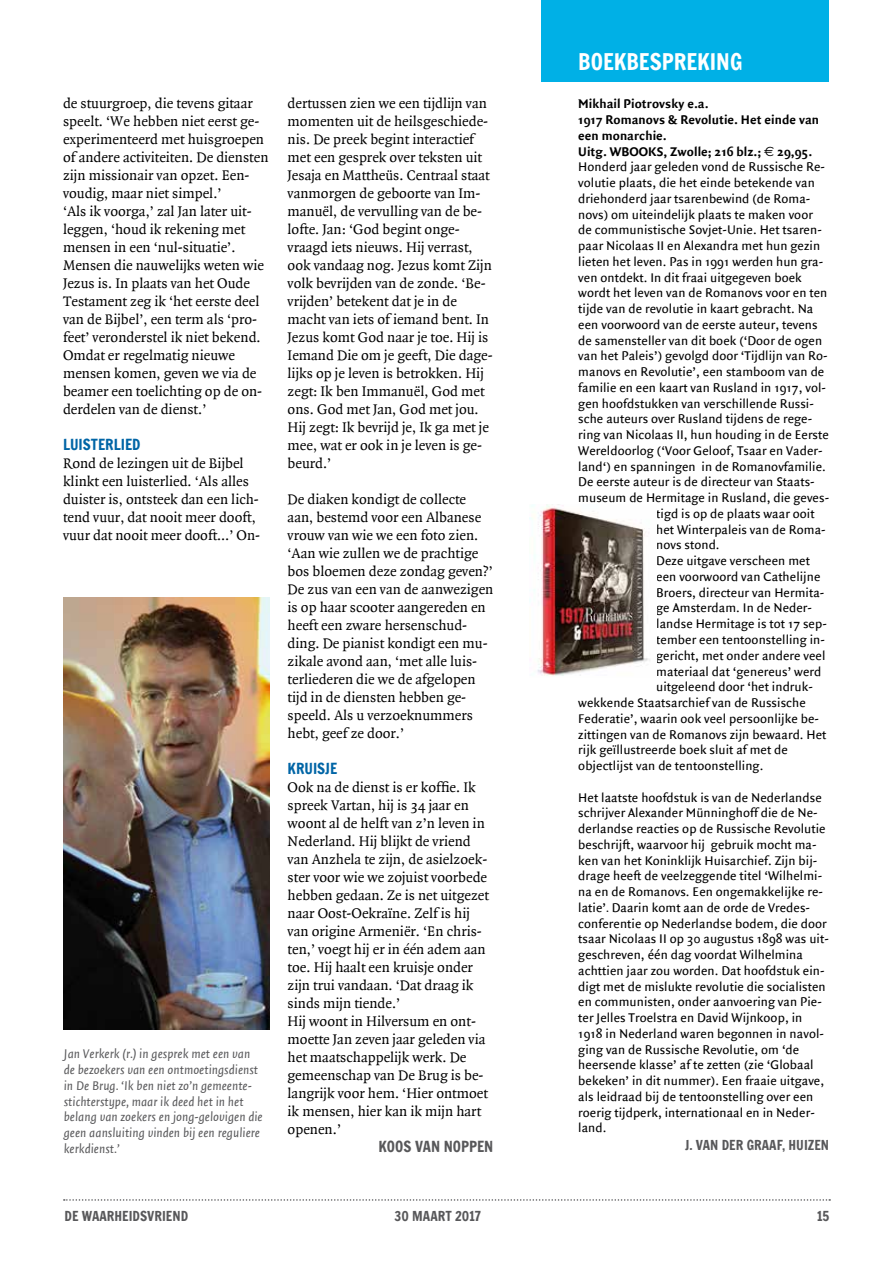
<style>
.page{position:relative;width:893px;height:1263px;background:#fff}
.page>*{position:absolute;margin:0;border:0;box-sizing:border-box;transform-origin:0 0}
.t1{font:22.5px "Francois One";color:#fff}
.t2{font:15px/18px "Quadraat";color:#000}
.t3{font:15px "Francois One";color:#0065a6}
.t4{font:15px "Francois One";color:#58585a}
.t5{font:13.5px/15.8px "Quadraat Sans";letter-spacing:.005em;color:#000}
.t6{font:italic 13.5px/15.8px "Quadraat Sans";color:#58585a}
.t7{font:700 13.5px "Quadraat Sans";letter-spacing:.005em;color:#000}
.t8{font:13.5px "Francois One";color:#58585a}
.s1{font-family:"Euro Sans";font-weight:400}
.s2{font-style:italic}
</style>
<div class="page">
<svg style="left:64px;top:1199px;width:766px;height:2px"></svg>
<img style="left:64px;top:598px;width:206px;height:432px">
<div style="left:541px;top:0;width:288px;height:81px;background:#00b0e6"></div>
<img style="left:529px;top:504px;width:121px;height:172px">
<p class="t2" style="left:63px;top:95px;width:207px">de stuurgroep, die tevens gitaar speelt. ‘We hebben niet eerst ge&shy;ëxperimenteerd met huisgroepen of andere activiteiten. De diensten zijn missionair van opzet. Een&shy;voudig, maar niet simpel.’<br>‘Als ik voorga,’ zal Jan later uit&shy;leggen, ‘houd ik rekening met mensen in een ‘nul-situatie’.<br>Mensen die nauwelijks weten wie<br>Jezus is. In plaats van het Oude<br>Testament zeg ik ‘het eerste deel van de Bijbel’, een term als ‘pro&shy;feet’ veronderstel ik niet bekend.<br>Omdat er regelmatig nieuwe mensen komen, geven we via de beamer een toelichting op de on&shy;derdelen van de dienst.’</p>
<p class="t3" style="left:63px;top:434px;width:79px">LUISTERLIED</p>
<p class="t2" style="left:63px;top:455px;width:199px">Rond de lezingen uit de Bijbel klinkt een luisterlied. ‘Als alles duister is, ontsteek dan een lich&shy;tend vuur, dat nooit meer dooft, vuur dat nooit meer dooft…’ On-</p>
<p class="t6" style="left:64px;top:1047px;width:200px">Jan Verkerk (r.) in gesprek met een van de bezoekers van een ontmoetingsdienst in De Brug. ‘Ik ben niet zo’n gemeente&shy;stichterstype, maar ik deed het in het belang van zoekers en jong-gelovigen die geen aansluiting vinden bij een reguliere kerkdienst.’</p>
<p class="t2" style="left:288px;top:95px;width:207px">dertussen zien we een tijdlijn van momenten uit de heilsgeschiede&shy;nis. De preek begint interactief met een gesprek over teksten uit<br>Jesaja en Mattheüs. Centraal staat vanmorgen de geboorte van Im&shy;manuël, de vervulling van de be&shy;lofte. Jan: ‘God begint onge&shy;vraagd iets nieuws. Hij verrast, ook vandaag nog. Jezus komt Zijn volk bevrijden van de zonde. ‘Be&shy;vrijden’ betekent dat je in de macht van iets of iemand bent. In<br>Jezus komt God naar je toe. Hij is<br>Iemand Die om je geeft, Die dage&shy;lijks op je leven is betrokken. Hij zegt: Ik ben Immanuël, God met ons. God met Jan, God met jou.<br>Hij zegt: Ik bevrijd je, Ik ga met je mee, wat er ook in je leven is ge&shy;beurd.’</p>
<p class="t2" style="left:288px;top:491px;width:207px">De diaken kondigt de collecte aan, bestemd voor een Albanese vrouw van wie we een foto zien. ‘Aan wie zullen we de prachtige bos bloemen deze zondag geven?’<br>De zus van een van de aanwezigen is op haar scooter aangereden en heeft een zware hersenschud&shy;ding. De pianist kondigt een mu&shy;zikale avond aan, ‘met alle luis&shy;terliederen die we de afgelopen tijd in de diensten hebben ge&shy;speeld. Als u verzoeknummers hebt, geef ze door.’</p>
<p class="t3" style="left:288px;top:758px;width:51px">KRUISJE</p>
<p class="t2" style="left:288px;top:779px;width:203px">Ook na de dienst is er koffie. Ik spreek Vartan, hij is 34 jaar en woont al de helft van z’n leven in<br>Nederland. Hij blijkt de vriend van Anzhela te zijn, de asielzoek&shy;ster voor wie we zojuist voorbede hebben gedaan. Ze is net uitgezet naar Oost-Oekraïne. Zelf is hij van origine Armeniër. ‘En chris&shy;ten,’ voegt hij er in één adem aan toe. Hij haalt een kruisje onder zijn trui vandaan. ‘Dat draag ik sinds mijn tiende.’<br>Hij woont in Hilversum en ont&shy;moette Jan zeven jaar geleden via het maatschappelijk werk. De gemeenschap van De Brug is be&shy;langrijk voor hem. ‘Hier ontmoet ik mensen, hier kan ik mijn hart openen.’</p>
<p class="t4" style="left:379px;top:1136px;width:116px">KOOS VAN NOPPEN</p>
<h1 class="t1" style="left:578px;top:46px;width:166px">BOEKBESPREKING</h1>
<p class="t7" style="left:578px;top:96px;width:132px">Mikhail Piotrovsky e.a.</p>
<p class="t7" style="left:578px;top:112px;width:242px">1917 Romanovs &amp; Revolutie. Het einde van</p>
<p class="t7" style="left:578px;top:128px;width:90px">een monarchie.</p>
<p class="t7" style="left:578px;top:144px;width:235px">Uitg. WBOOKS, Zwolle; 216 blz.; <span class="s1">€</span> 29,95.</p>
<p class="t5" style="left:578px;top:159px;width:248px">Honderd jaar geleden vond de Russische Re-</p>
<p class="t5" style="left:578px;top:175px;width:238px">volutie plaats, die het einde betekende van</p>
<p class="t5" style="left:578px;top:191px;width:234px">driehonderd jaar tsarenbewind (de Roma-</p>
<p class="t5" style="left:578px;top:207px;width:236px">novs) om uiteindelijk plaats te maken voor</p>
<p class="t5" style="left:578px;top:222px;width:245px">de communistische Sovjet-Unie. Het tsaren-</p>
<p class="t5" style="left:578px;top:238px;width:243px">paar Nicolaas II en Alexandra met hun gezin</p>
<p class="t5" style="left:578px;top:254px;width:246px">lieten het leven. Pas in 1991 werden hun gra-</p>
<p class="t5" style="left:578px;top:270px;width:225px">ven ontdekt. In dit fraai uitgegeven boek</p>
<p class="t5" style="left:578px;top:285px;width:251px">wordt het leven van de Romanovs voor en ten</p>
<p class="t5" style="left:578px;top:301px;width:237px">tijde van de revolutie in kaart gebracht. Na</p>
<p class="t5" style="left:578px;top:317px;width:241px">een voorwoord van de eerste auteur, tevens</p>
<p class="t5" style="left:578px;top:333px;width:245px">de samensteller van dit boek (‘Door de ogen</p>
<p class="t5" style="left:578px;top:348px;width:251px">van het Paleis’) gevolgd door ‘Tijdlijn van Ro-</p>
<p class="t5" style="left:578px;top:364px;width:248px">manovs en Revolutie’, een stamboom van de</p>
<p class="t5" style="left:578px;top:380px;width:249px">familie en een kaart van Rusland in 1917, vol-</p>
<p class="t5" style="left:578px;top:396px;width:237px">gen hoofdstukken van verschillende Russi-</p>
<p class="t5" style="left:578px;top:411px;width:235px">sche auteurs over Rusland tijdens de rege-</p>
<p class="t5" style="left:578px;top:427px;width:252px">ring van Nicolaas II, hun houding in de Eerste</p>
<p class="t5" style="left:578px;top:443px;width:246px">Wereldoorlog (‘Voor Geloof, Tsaar en Vader-</p>
<p class="t5" style="left:578px;top:459px;width:249px">land‘) en spanningen in de Romanovfamilie.</p>
<p class="t5" style="left:578px;top:475px;width:238px">De eerste auteur is de directeur van Staats-</p>
<p class="t5" style="left:578px;top:490px;width:252px">museum de Hermitage in Rusland, die geves-</p>
<p class="t5" style="left:656px;top:506px;width:160px">tigd is op de plaats waar ooit</p>
<p class="t5" style="left:656px;top:522px;width:171px">het Winterpaleis van de Roma-</p>
<p class="t5" style="left:656px;top:538px;width:65px">novs stond.</p>
<p class="t5" style="left:656px;top:553px;width:155px">Deze uitgave verscheen met</p>
<p class="t5" style="left:656px;top:569px;width:166px">een voorwoord van Cathelijne</p>
<p class="t5" style="left:656px;top:585px;width:170px">Broers, directeur van Hermita-</p>
<p class="t5" style="left:656px;top:601px;width:157px">ge Amsterdam. In de Neder-</p>
<p class="t5" style="left:656px;top:616px;width:172px">landse Hermitage is tot 17 sep-</p>
<p class="t5" style="left:656px;top:632px;width:170px">tember een tentoonstelling in-</p>
<p class="t5" style="left:656px;top:648px;width:171px">gericht, met onder andere veel</p>
<p class="t5" style="left:656px;top:664px;width:167px">materiaal dat ‘genereus’ werd</p>
<p class="t5" style="left:656px;top:679px;width:158px">uitgeleend door ‘het indruk-</p>
<p class="t5" style="left:578px;top:695px;width:229px">wekkende Staatsarchief van de Russische</p>
<p class="t5" style="left:578px;top:711px;width:242px">Federatie’, waarin ook veel persoonlijke be-</p>
<p class="t5" style="left:578px;top:727px;width:250px">zittingen van de Romanovs zijn bewaard. Het</p>
<p class="t5" style="left:578px;top:742px;width:211px">rijk geïllustreerde boek sluit af met de</p>
<p class="t5" style="left:578px;top:758px;width:187px">objectlijst van de tentoonstelling.</p>
<p class="t5" style="left:578px;top:790px;width:252px">Het laatste hoofdstuk is van de Nederlandse schrijver Alexander Münninghoff die de Ne&shy;derlandse reacties op de Russische Revolutie beschrijft, waarvoor hij gebruik mocht ma&shy;ken van het Koninklijk Huisarchief. Zijn bij&shy;drage heeft de veelzeggende titel ‘Wilhelmi&shy;na en de Romanovs. Een ongemakkelijke re&shy;latie’<span class="s2">.</span> Daarin komt aan de orde de Vredes&shy;conferentie op Nederlandse bodem, die door tsaar Nicolaas II op 30 augustus 1898 was uit&shy;geschreven, één dag voordat Wilhelmina achttien jaar zou worden. Dat hoofdstuk ein&shy;digt met de mislukte revolutie die socialisten en communisten, onder aanvoering van Pie&shy;ter Jelles Troelstra en David Wijnkoop, in 1918 in Nederland waren begonnen in navol&shy;ging van de Russische Revolutie, om ‘de heersende klasse’ af te zetten (zie ‘Globaal bekeken’ in dit nummer). Een fraaie uitgave, als leidraad bij de tentoonstelling over een roerig tijdperk, internationaal en in Neder&shy;land.</p>
<p class="t8" style="left:685px;top:1136px;width:145px">J. VAN DER GRAAF, HUIZEN</p>
<p class="t8" style="left:65px;top:1206px;width:125px">DE WAARHEIDSVRIEND</p>
<p class="t8" style="left:395px;top:1206px;width:88px">30 MAART 2017</p>
<p class="t8" style="left:817px;top:1206px;width:14px">15</p>
</div>
